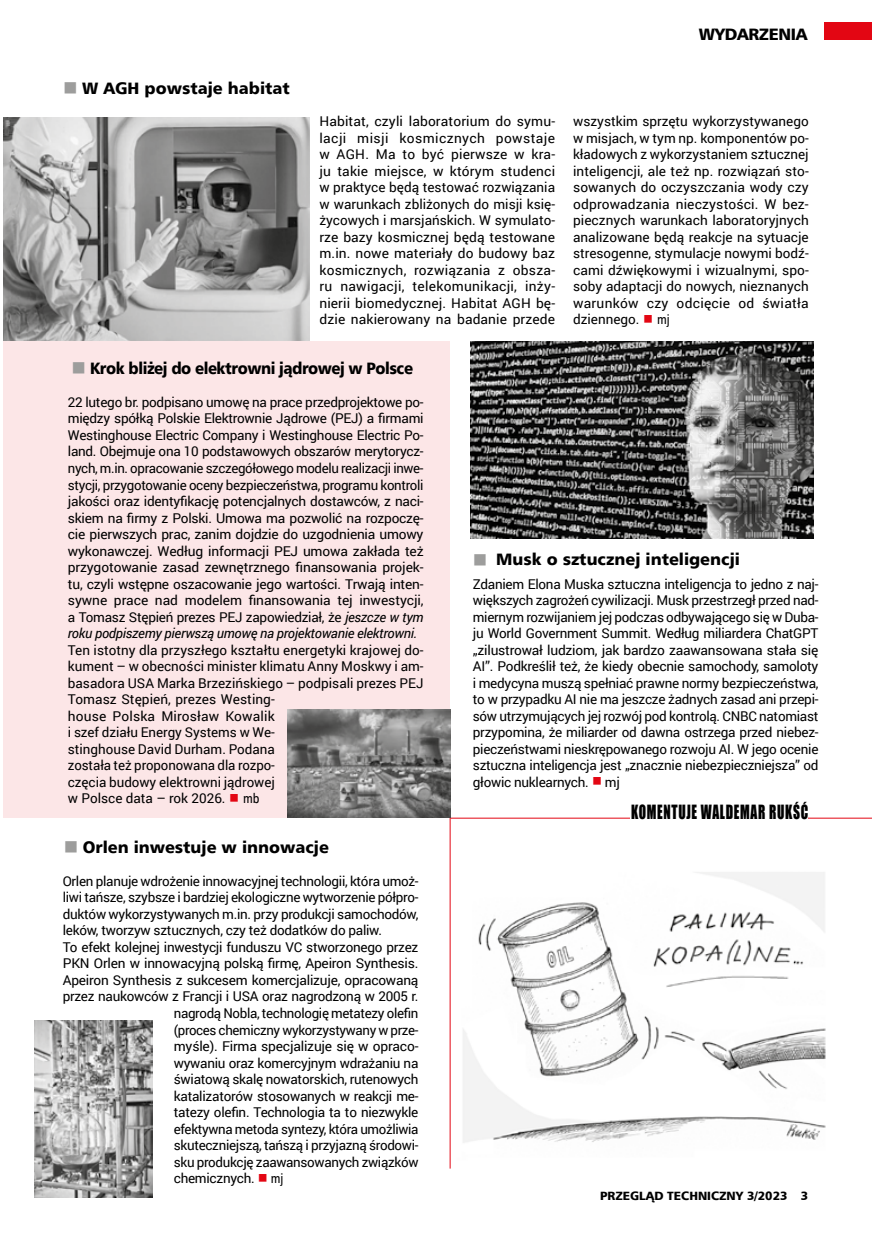
<style>
.page{position:relative;width:872px;height:1234px;background:#fff}
.page>*{position:absolute;margin:0;border:0;box-sizing:border-box;transform-origin:0 0}
.t1{font:18px "Impact";letter-spacing:.05em;color:#000;scale:.75 1}
.t2{font:16.5px "Humnst 777 Blk EU";color:#000}
.t3{font:16.5px "Humnst 777 Blk EU";letter-spacing:-.03em;color:#000;scale:.92 1}
.t4{font:16.5px "Humnst 777 Blk EU";letter-spacing:-.02em;color:#000}
.t5{font:13.5px/16.5px "Roboto";letter-spacing:-.02em;color:#000;text-align:justify}
.t6{font:13.5px/16.5px "Roboto";color:#000}
.t7{font:12px "Humnst 777 Blk EU";color:#000}
.s1{color:#9d9d9c}
.s2{color:#e30613}
.s3{font-family:"Humnst 777 Cn EU"}
.s4{font-style:italic}
</style>
<div class="page">
<div style="left:824px;top:24px;width:48px;height:16px;background:#e30613"></div>
<div style="left:3px;top:341px;width:447px;height:476px;background:#fce6e7"></div>
<img style="left:3px;top:117px;width:306px;height:223px">
<div style="left:825px;top:22px;width:47px;height:16px;background:#e30613"></div>
<hr style="left:450px;top:817px;width:422px;height:1px;background:#e30613">
<hr style="left:450px;top:817px;width:1px;height:351px;background:#e30613">
<div style="left:630px;top:804px;width:178px;height:45px;background:#fff"></div>
<img style="left:34px;top:1020px;width:118px;height:177px">
<img style="left:463px;top:872px;width:363px;height:271px">
<img style="left:287px;top:709px;width:163px;height:108px">
<img style="left:470px;top:341px;width:343px;height:197px">
<p class="t2" style="left:63px;top:77px;width:228px"><span class="s1">■</span> W AGH powstaje habitat</p>
<p class="t4" style="left:699px;top:24px;width:110px">WYDARZENIA</p>
<p class="t5" style="left:319px;top:113px;width:237px">Habitat, czyli laboratorium do symu&shy;lacji misji kosmicznych powstaje w AGH. Ma to być pierwsze w kra&shy;ju takie miejsce, w którym studenci w praktyce będą testować rozwiązania w warunkach zbliżonych do misji księ&shy;życowych i marsjańskich. W symulato&shy;rze bazy kosmicznej będą testowane m.in. nowe materiały do budowy baz kosmicznych, rozwiązania z obsza&shy;ru nawigacji, telekomunikacji, inży&shy;nierii biomedycznej. Habitat AGH bę&shy;dzie nakierowany na badanie przede</p>
<p class="t5" style="left:573px;top:113px;width:237px">wszystkim sprzętu wykorzystywanego w misjach, w tym np. komponentów po&shy;kładowych z wykorzystaniem sztucznej inteligencji, ale też np. rozwiązań sto&shy;sowanych do oczyszczania wody czy odprowadzania nieczystości. W bez&shy;piecznych warunkach laboratoryjnych analizowane będą reakcje na sytuacje stresogenne, stymulacje nowymi bodź&shy;cami dźwiękowymi i wizualnymi, spo&shy;soby adaptacji do nowych, nieznanych warunków czy odcięcie od światła dziennego. <span class="s2">○</span> <span class="s3">mj</span></p>
<p class="t3" style="left:71px;top:357px;width:373px"><span class="s1">■</span> Krok bliżej do elektrowni jądrowej w Polsce</p>
<p class="t5" style="left:68px;top:393px;width:357px">22 lutego br. podpisano umowę na prace przedprojektowe po&shy;między spółką Polskie Elektrownie Jądrowe (PEJ) a firmami Westinghouse Electric Company i Westinghouse Electric Po&shy;land. Obejmuje ona 10 podstawowych obszarów merytorycz&shy;nych, m.in. opracowanie szczegółowego modelu realizacji inwe&shy;stycji, przygotowanie oceny bezpieczeństwa, programu kontroli jakości oraz identyfikację potencjalnych dostawców, z naci&shy;skiem na firmy z Polski. Umowa ma pozwolić na rozpoczę&shy;cie pierwszych prac, zanim dojdzie do uzgodnienia umowy wykonawczej. Według informacji PEJ umowa zakłada też przygotowanie zasad zewnętrznego finansowania projek&shy;tu, czyli wstępne oszacowanie jego wartości. Trwają inten&shy;sywne prace nad modelem finansowania tej inwestycji, a Tomasz Stępień prezes PEJ zapowiedział, że <span class="s4">jeszcze w tym roku podpiszemy pierwszą umowę na projektowanie elektrowni.</span></p>
<p class="t6" style="left:68px;top:641px;width:357px">Ten istotny dla przyszłego kształtu energetyki krajowej do&shy;kument – w obecności minister klimatu Anny Moskwy i am&shy;basadora USA Marka Brzezińskiego – podpisali prezes PEJ Tomasz Stępień, prezes Westing-<br>house Polska Mirosław Kowalik<br>i szef działu Energy Systems w We-<br>stinghouse David Durham. Podana<br>została też proponowana dla rozpo-<br>częcia budowy elektrowni jądrowej<br>w Polsce data – rok 2026. <span class="s2">○</span> <span class="s3">mb</span></p>
<p class="t2" style="left:64px;top:836px;width:267px"><span class="s1">■</span> Orlen inwestuje w innowacje</p>
<p class="t5" style="left:63px;top:872px;width:357px">Orlen planuje wdrożenie innowacyjnej technologii, która umoż-</p>
<p class="t5" style="left:63px;top:888px;width:357px">liwi tańsze, szybsze i bardziej ekologiczne wytworzenie półpro-</p>
<p class="t5" style="left:63px;top:905px;width:357px">duktów wykorzystywanych m.in. przy produkcji samochodów,</p>
<p class="t5" style="left:63px;top:921px;width:321px">leków, tworzyw sztucznych, czy też dodatków do paliw.</p>
<p class="t5" style="left:63px;top:938px;width:357px">To efekt kolejnej inwestycji funduszu VC stworzonego przez</p>
<p class="t5" style="left:63px;top:954px;width:357px">PKN Orlen w innowacyjną polską firmę, Apeiron Synthesis.</p>
<p class="t5" style="left:63px;top:971px;width:357px">Apeiron Synthesis z sukcesem komercjalizuje, opracowaną</p>
<p class="t5" style="left:63px;top:987px;width:357px">przez naukowców z Francji i USA oraz nagrodzoną w 2005 r.</p>
<p class="t5" style="left:174px;top:1004px;width:246px">nagrodą Nobla, technologię metatezy olefin</p>
<p class="t5" style="left:174px;top:1020px;width:246px">(proces chemiczny wykorzystywany w prze-</p>
<p class="t5" style="left:174px;top:1037px;width:246px">myśle). Firma specjalizuje się w opraco-</p>
<p class="t5" style="left:174px;top:1053px;width:246px">wywaniu oraz komercyjnym wdrażaniu na</p>
<p class="t5" style="left:174px;top:1070px;width:246px">światową skalę nowatorskich, rutenowych</p>
<p class="t5" style="left:174px;top:1086px;width:246px">katalizatorów stosowanych w reakcji me-</p>
<p class="t5" style="left:174px;top:1103px;width:246px">tatezy olefin. Technologia ta to niezwykle</p>
<p class="t5" style="left:174px;top:1119px;width:246px">efektywna metoda syntezy, która umożliwia</p>
<p class="t5" style="left:174px;top:1136px;width:246px">skuteczniejszą, tańszą i przyjazną środowi-</p>
<p class="t5" style="left:174px;top:1152px;width:246px">sku produkcję zaawansowanych związków</p>
<p class="t5" style="left:174px;top:1169px;width:111px">chemicznych. <span class="s2">○</span> <span class="s3">mj</span></p>
<p class="t2" style="left:473px;top:549px;width:269px"><span class="s1">■</span> Musk o sztucznej inteligencji</p>
<p class="t5" style="left:473px;top:575px;width:347px">Zdaniem Elona Muska sztuczna inteligencja to jedno z naj&shy;większych zagrożeń cywilizacji. Musk przestrzegł przed nad&shy;miernym rozwijaniem jej podczas odbywającego się w Duba&shy;ju World Government Summit. Według miliardera ChatGPT „zilustrował ludziom, jak bardzo zaawansowana stała się AI”. Podkreślił też, że kiedy obecnie samochody, samoloty i medycyna muszą spełniać prawne normy bezpieczeństwa, to w przypadku AI nie ma jeszcze żadnych zasad ani przepi&shy;sów utrzymujących jej rozwój pod kontrolą. CNBC natomiast przypomina, że miliarder od dawna ostrzega przed niebez&shy;pieczeństwami nieskrępowanego rozwoju AI. W jego ocenie sztuczna inteligencja jest „znacznie niebezpieczniejsza” od głowic nuklearnych. <span class="s2">○</span> mj</p>
<h1 class="t1" style="left:631px;top:798px;width:238px">KOMENTUJE WALDEMAR RUKŚĆ</h1>
<p class="t7" style="left:600px;top:1187px;width:209px">PRZEGLĄD TECHNICZNY 3/2023 3</p>
</div>
